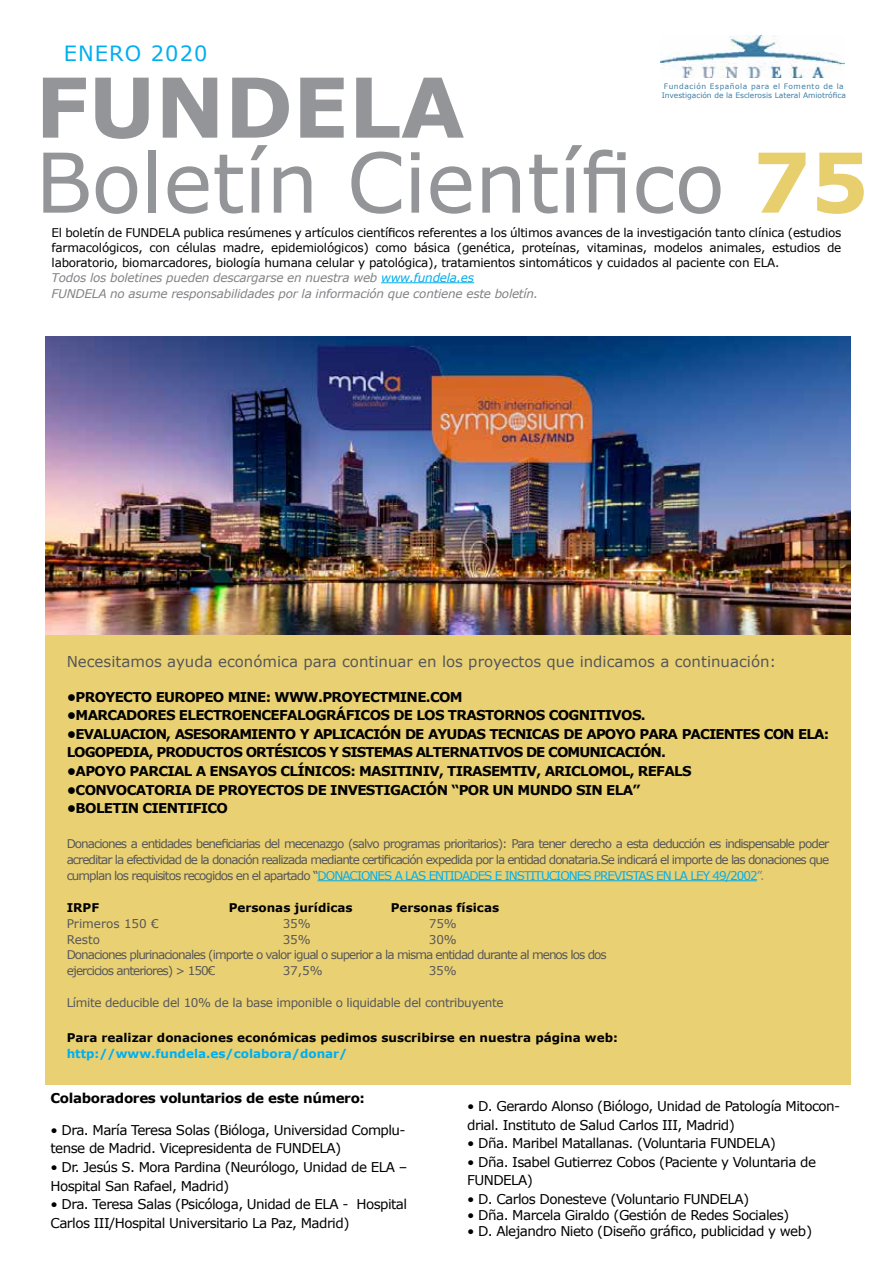
<style>
.page{position:relative;width:893px;height:1263px;background:#fff}
.page>*{position:absolute;margin:0;border:0;box-sizing:border-box;transform-origin:0 0}
.t1{font:82.5px/75px "Verdana";letter-spacing:-.005em;color:#939598}
.t2{font:21px "Verdana";letter-spacing:.05em;color:#00aeef}
.t3{font:15px "Verdana";color:#565659}
.t4{font:13.5px/18.6px "Verdana";letter-spacing:-.04em;color:#000}
.t5{font:700 13.5px "Verdana";letter-spacing:-.05em;color:#000}
.t6{font:700 13.5px/18.6px "Verdana";letter-spacing:-.07em;color:#000}
.t7{font:700 13.5px "Verdana";letter-spacing:-.025em;color:#000}
.t8{font:12px/15.9px "Verdana";letter-spacing:-.08em;color:#565659;text-align:justify}
.t9{font:12px/15.3px "Verdana";letter-spacing:-.02em;color:#000}
.t10{font:700 12px "Verdana";color:#000}
.t11{font:12px "Verdana";letter-spacing:-.03em;color:#565659}
.t12{font:700 12px "Verdana";color:#00aeef}
.t13{font:12px "Verdana";color:#565659}
.t14{font:10.5px "Verdana";color:#000}
.t15{font:7.5px/9px "Verdana";color:#3c7ea6}
.s1{font-weight:700}
.s2{font-weight:700;color:#e8cf6e}
.s3{font-style:italic;color:#808285}
.s4{font-style:italic;color:#00aeef}
.s5{color:#00aeef}
.s6{color:#808285}
.s7{font-weight:700;font-size:11.25px}
</style>
<div class="page">
<img style="left:660px;top:35px;width:184px;height:43px">
<div style="left:45px;top:634px;width:805px;height:450px;background:#e9d173"></div>
<hr style="left:317px;top:880px;width:440px;height:1px;background:#00aeef">
<hr style="left:381px;top:282px;width:93px;height:1px;background:#00aeef">
<img style="left:45px;top:337px;width:805px;height:297px">
<h2 class="t2" style="left:64px;top:39px;width:145px">ENERO 2020</h2>
<h1 class="t1" style="left:35px;top:69px;width:835px"><span class="s1">FUNDELA<br></span>Boletín Científico <span class="s2">75</span></h1>
<p class="t15" style="left:662px;top:82px;width:186px">Fundación Española para el Fomento de la<br>Investigación de la Esclerosis Lateral Amiotrófica</p>
<p class="t9" style="left:52px;top:224px;width:791px">El boletín de FUNDELA publica resúmenes y artículos científicos referentes a los últimos avances de la investigación tanto clínica (estudios farmacológicos, con células madre, epidemiológicos) como básica (genética, proteínas, vitaminas, modelos animales, estudios de laboratorio, biomarcadores, biología humana celular y patológica), tratamientos sintomáticos y cuidados al paciente con ELA.<br><span class="s3">Todos los boletines pueden descargarse en nuestra web</span> <span class="s4">www.fundela.es<br></span><span class="s3">FUNDELA no asume responsabilidades por la información que contiene este boletín.</span></p>
<p class="t3" style="left:67px;top:651px;width:711px">Necesitamos ayuda económica para continuar en los proyectos que indicamos a continuación:</p>
<p class="t5" style="left:67px;top:687px;width:398px">•PROYECTO EUROPEO MINE: WWW.PROYECTMINE.COM</p>
<p class="t5" style="left:67px;top:706px;width:581px">•MARCADORES ELECTROENCEFALOGRÁFICOS DE LOS TRASTORNOS COGNITIVOS.</p>
<p class="t6" style="left:67px;top:724px;width:764px">•EVALUACION, ASESORAMIENTO Y APLICACIÓN DE AYUDAS TECNICAS DE APOYO PARA PACIENTES CON ELA:<br>LOGOPEDIA, PRODUCTOS ORTÉSICOS Y SISTEMAS ALTERNATIVOS DE COMUNICACIÓN.</p>
<p class="t5" style="left:67px;top:762px;width:627px">•APOYO PARCIAL A ENSAYOS CLÍNICOS: MASITINIV, TIRASEMTIV, ARICLOMOL, REFALS</p>
<p class="t5" style="left:67px;top:780px;width:575px">•CONVOCATORIA DE PROYECTOS DE INVESTIGACIÓN “POR UN MUNDO SIN ELA”</p>
<p class="t5" style="left:67px;top:799px;width:163px">•BOLETIN CIENTIFICO</p>
<p class="t8" style="left:67px;top:835px;width:764px">Donaciones a entidades beneficiarias del mecenazgo (salvo programas prioritarios): Para tener derecho a esta deducción es indispensable poder acreditar la efectividad de la donación realizada mediante certificación expedida por la entidad donataria.Se indicará el importe de las donaciones que cumplan los requisitos recogidos en el apartado “<span class="s5">DONACIONES A LAS ENTIDADES E INSTITUCIONES PREVISTAS EN LA LEY 49/2002</span><span class="s6">”.</span></p>
<p class="t10" style="left:67px;top:899px;width:34px">IRPF</p>
<p class="t10" style="left:229px;top:899px;width:125px">Personas jurídicas</p>
<p class="t10" style="left:391px;top:899px;width:110px">Personas físicas</p>
<p class="t13" style="left:67px;top:915px;width:94px">Primeros 150 €</p>
<p class="t8" style="left:283px;top:915px;width:30px">35%</p>
<p class="t8" style="left:429px;top:915px;width:30px">75%</p>
<p class="t8" style="left:67px;top:931px;width:35px">Resto</p>
<p class="t8" style="left:283px;top:931px;width:30px">35%</p>
<p class="t8" style="left:67px;top:931px;width:542px;text-align:left;text-indent:362px">30%<br>Donaciones plurinacionales (importe o valor igual o superior a la misma entidad durante al menos los dos ejercicios anteriores) &gt; 150€</p>
<p class="t8" style="left:283px;top:963px;width:42px">37,5%</p>
<p class="t8" style="left:429px;top:963px;width:30px">35%</p>
<p class="t11" style="left:67px;top:995px;width:438px">Límite deducible del 10% de la base imponible o liquidable del contribuyente</p>
<p class="t10" style="left:67px;top:1029px;width:553px">Para realizar donaciones económicas pedimos suscribirse en nuestra página web:</p>
<p class="t12" style="left:67px;top:1045px;width:282px">http://www.fundela.es/colabora/donar/</p>
<p class="t7" style="left:51px;top:1088px;width:316px">Colaboradores voluntarios de este número:</p>
<p class="t4" style="left:51px;top:1120px;width:357px">• Dra. María Teresa Solas (Bióloga, Universidad Complu&shy;tense de Madrid. Vicepresidenta de FUNDELA)</p>
<p class="t4" style="left:51px;top:1158px;width:358px">• Dr. Jesús S. Mora Pardina (Neurólogo, Unidad de ELA –<br>Hospital San Rafael, Madrid)</p>
<p class="t4" style="left:51px;top:1195px;width:358px">• Dra. Teresa Salas (Psicóloga, Unidad de ELA - Hospital<br>Carlos III/Hospital Universitario La Paz, Madrid)</p>
<p class="t4" style="left:467px;top:1096px;width:375px">• D. Gerardo Alonso (Biólogo, Unidad de Patología Mitocon&shy;drial. Instituto de Salud Carlos III, Madrid)</p>
<p class="t4" style="left:467px;top:1134px;width:310px">• Dña. Maribel Matallanas. (Voluntaria FUNDELA)</p>
<p class="t4" style="left:467px;top:1152px;width:350px">• Dña. Isabel Gutierrez Cobos (Paciente y Voluntaria de<br>FUNDELA)</p>
<p class="t4" style="left:467px;top:1189px;width:284px">• D. Carlos Donesteve (Voluntario FUNDELA)</p>
<p class="t4" style="left:467px;top:1205px;width:324px">• Dña. Marcela Giraldo (Gestión de Redes Sociales)</p>
<p class="t4" style="left:467px;top:1221px;width:346px">• D. Alejandro Nieto (Diseño gráfico, publicidad y web)</p>
<p class="t14" style="left:557px;top:1222px;width:188px">Enero de 2020 Boletín Científico 75</p>
<p class="t14" style="left:759px;top:1222px;width:72px">FUNDELA <span class="s7">1</span></p>
</div>
